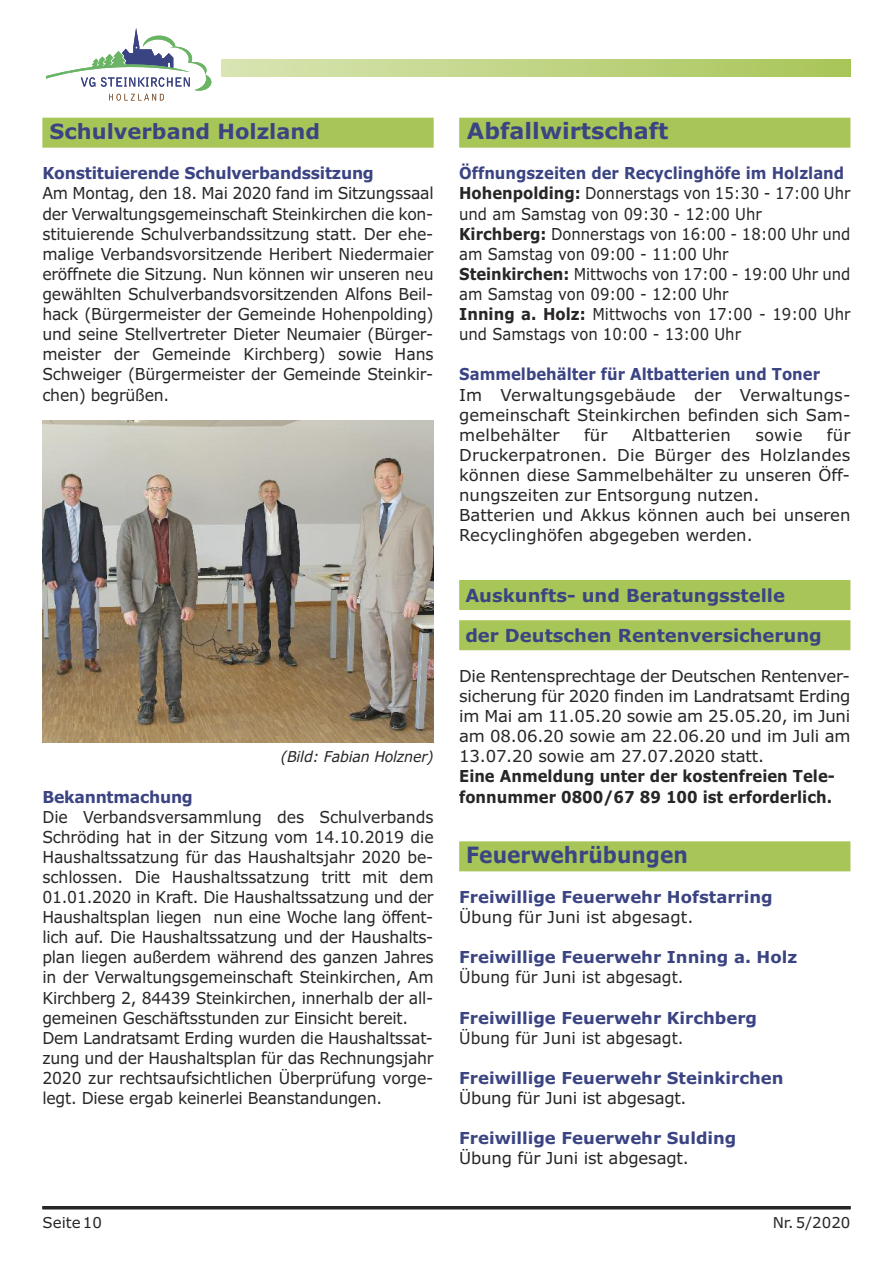
<style>
.page{position:relative;width:893px;height:1263px;background:#fff}
.page>*{position:absolute;margin:0;border:0;box-sizing:border-box;transform-origin:0 0}
.t1{font:700 22.5px "Verdana";color:#3b4483}
.t2{font:700 22.5px "Verdana";color:#3b4483;scale:.9 1}
.t3{font:700 21px "Verdana";color:#3b4483}
.t4{font:700 18px "Verdana";color:#3b4483}
.t5{font:16.5px/20.1px "Verdana";letter-spacing:-.01em;color:#272526;text-align:justify;scale:.95 1}
.t6{font:16.5px/20.1px "Verdana";letter-spacing:-.01em;color:#272526;text-align:justify}
.t7{font:16.5px/20.1px "Verdana";letter-spacing:-.01em;color:#272526;scale:.9 1}
.t8{font:700 16.5px "Verdana";color:#3b4483}
.t9{font:700 16.5px/20.1px "Verdana";color:#272526;scale:.9 1}
.t10{font:700 16.5px "Verdana";color:#3b4483;scale:.95 1}
.t11{font:700 16.5px "Verdana";color:#3b4483;scale:.9 1}
.t12{font:16.5px "Verdana";letter-spacing:.01em;color:#272526}
.t13{font:italic 15px "Verdana";letter-spacing:-.015em;color:#272526;scale:.95 1}
.t14{font:15px "Verdana";color:#272526}
.s1{font-weight:700;color:#3b4483}
.s2{font-weight:700}
</style>
<div class="page">
<div style="left:221px;top:60px;width:629px;height:17px;background:linear-gradient(to right,#d9e5b4,#a8c558)"></div>
<hr style="left:43px;top:1206px;width:807px;height:3px;background:#272526">
<svg style="left:46px;top:28px;width:165px;height:73px"></svg>
<div style="left:42px;top:118px;width:392px;height:30px;background:#a8c557"></div>
<div style="left:459px;top:118px;width:391px;height:30px;background:#a8c557"></div>
<div style="left:459px;top:580px;width:391px;height:30px;background:#a8c557"></div>
<div style="left:459px;top:620px;width:391px;height:30px;background:#a8c557"></div>
<div style="left:459px;top:841px;width:391px;height:30px;background:#a8c557"></div>
<img style="left:43px;top:421px;width:391px;height:321px">
<p class="t3" style="left:50px;top:120px;width:272px">Schulverband Holzland</p>
<p class="t10" style="left:42px;top:164px;width:350px">Konstituierende Schulverbandssitzung</p>
<p class="t5" style="left:42px;top:184px;width:413px">Am Montag, den 18. Mai 2020 fand im Sitzungssaal der Verwaltungsgemeinschaft Steinkirchen die kon&shy;stituierende Schulverbandssitzung statt. Der ehe&shy;malige Verbandsvorsitzende Heribert Niedermaier eröffnete die Sitzung. Nun können wir unseren neu gewählten Schulverbandsvorsitzenden Alfons Beil&shy;hack (Bürgermeister der Gemeinde Hohenpolding) und seine Stellvertreter Dieter Neumaier (Bürger&shy;meister der Gemeinde Kirchberg) sowie Hans Schweiger (Bürgermeister der Gemeinde Steinkir&shy;chen) begrüßen.</p>
<p class="t13" style="left:281px;top:748px;width:162px">(Bild: Fabian Holzner)</p>
<p class="t10" style="left:42px;top:787px;width:160px">Bekanntmachung</p>
<p class="t5" style="left:42px;top:807px;width:413px;text-align:left">Die Verbandsversammlung des Schulverbands Schröding hat in der Sitzung vom 14.10.2019 die Haushaltssatzung für das Haushaltsjahr 2020 be&shy;schlossen. Die Haushaltssatzung tritt mit dem 01.01.2020 in Kraft. Die Haushaltssatzung und der Haushaltsplan liegen nun eine Woche lang öffent&shy;lich auf. Die Haushaltssatzung und der Haushalts&shy;plan liegen außerdem während des ganzen Jahres in der Verwaltungsgemeinschaft Steinkirchen, Am Kirchberg 2, 84439 Steinkirchen, innerhalb der all&shy;gemeinen Geschäftsstunden zur Einsicht bereit.<br>Dem Landratsamt Erding wurden die Haushaltssat&shy;zung und der Haushaltsplan für das Rechnungsjahr 2020 zur rechtsaufsichtlichen Überprüfung vorge&shy;legt. Diese ergab keinerlei Beanstandungen.</p>
<h1 class="t1" style="left:467px;top:118px;width:203px">Abfallwirtschaft</h1>
<p class="t7" style="left:459px;top:164px;width:436px"><span class="s1">Öffnungszeiten der Recyclinghöfe im Holzland </span><span class="s2">Hohenpolding:</span> Donnerstags von 15:30 - 17:00 Uhr und am Samstag von 09:30 - 12:00 Uhr <span class="s2">Kirchberg:</span> Donnerstags von 16:00 - 18:00 Uhr und am Samstag von 09:00 - 11:00 Uhr<br><span class="s2">Steinkirchen:</span> Mittwochs von 17:00 - 19:00 Uhr und am Samstag von 09:00 - 12:00 Uhr<br><span class="s2">Inning a. Holz:</span> Mittwochs von 17:00 - 19:00 Uhr und Samstags von 10:00 - 13:00 Uhr</p>
<p class="t11" style="left:459px;top:365px;width:402px">Sammelbehälter für Altbatterien und Toner</p>
<p class="t6" style="left:459px;top:385px;width:393px">Im Verwaltungsgebäude der Verwaltungs&shy;gemeinschaft Steinkirchen befinden sich Sam&shy;melbehälter</p>
<p class="t6" style="left:459px;top:425px;width:393px;text-align:left;text-indent:368px">für Druckerpatronen. Die Bürger des Holzlandes können diese Sammelbehälter zu unseren Öff&shy;nungszeiten zur Entsorgung nutzen.<br>Batterien und Akkus können auch bei unseren Recyclinghöfen abgegeben werden.</p>
<p class="t6" style="left:584px;top:425px;width:25px">für</p>
<p class="t12" style="left:632px;top:425px;width:100px">Altbatterien</p>
<p class="t6" style="left:755px;top:425px;width:49px">sowie</p>
<p class="t4" style="left:465px;top:585px;width:321px">Auskunfts- und Beratungsstelle</p>
<p class="t4" style="left:465px;top:625px;width:358px">der Deutschen Rentenversicherung</p>
<p class="t6" style="left:459px;top:666px;width:393px">Die Rentensprechtage der Deutschen Rentenver&shy;sicherung für 2020 finden im Landratsamt Erding im Mai am 11.05.20 sowie am 25.05.20, im Juni am 08.06.20 sowie am 22.06.20 und im Juli am 13.07.20 sowie am 27.07.2020 statt.</p>
<p class="t9" style="left:459px;top:767px;width:419px">Eine Anmeldung unter der kostenfreien Tele&shy;fonnummer 0800/67 89 100 ist erforderlich.</p>
<h1 class="t2" style="left:466px;top:842px;width:248px">Feuerwehrübungen</h1>
<p class="t8" style="left:459px;top:888px;width:315px">Freiwillige Feuerwehr Hofstarring</p>
<p class="t6" style="left:459px;top:907px;width:236px">Übung für Juni ist abgesagt.</p>
<p class="t8" style="left:459px;top:948px;width:340px">Freiwillige Feuerwehr Inning a. Holz</p>
<p class="t5" style="left:459px;top:968px;width:238px">Übung für Juni ist abgesagt.</p>
<p class="t8" style="left:459px;top:1008px;width:299px">Freiwillige Feuerwehr Kirchberg</p>
<p class="t5" style="left:459px;top:1028px;width:238px">Übung für Juni ist abgesagt.</p>
<p class="t8" style="left:459px;top:1069px;width:326px">Freiwillige Feuerwehr Steinkirchen</p>
<p class="t6" style="left:459px;top:1088px;width:229px">Übung für Juni ist abgesagt.</p>
<p class="t8" style="left:459px;top:1129px;width:279px">Freiwillige Feuerwehr Sulding</p>
<p class="t6" style="left:459px;top:1149px;width:231px">Übung für Juni ist abgesagt.</p>
<p class="t14" style="left:43px;top:1214px;width:61px">Seite10</p>
<p class="t14" style="left:773px;top:1214px;width:79px">Nr.5/2020</p>
</div>
